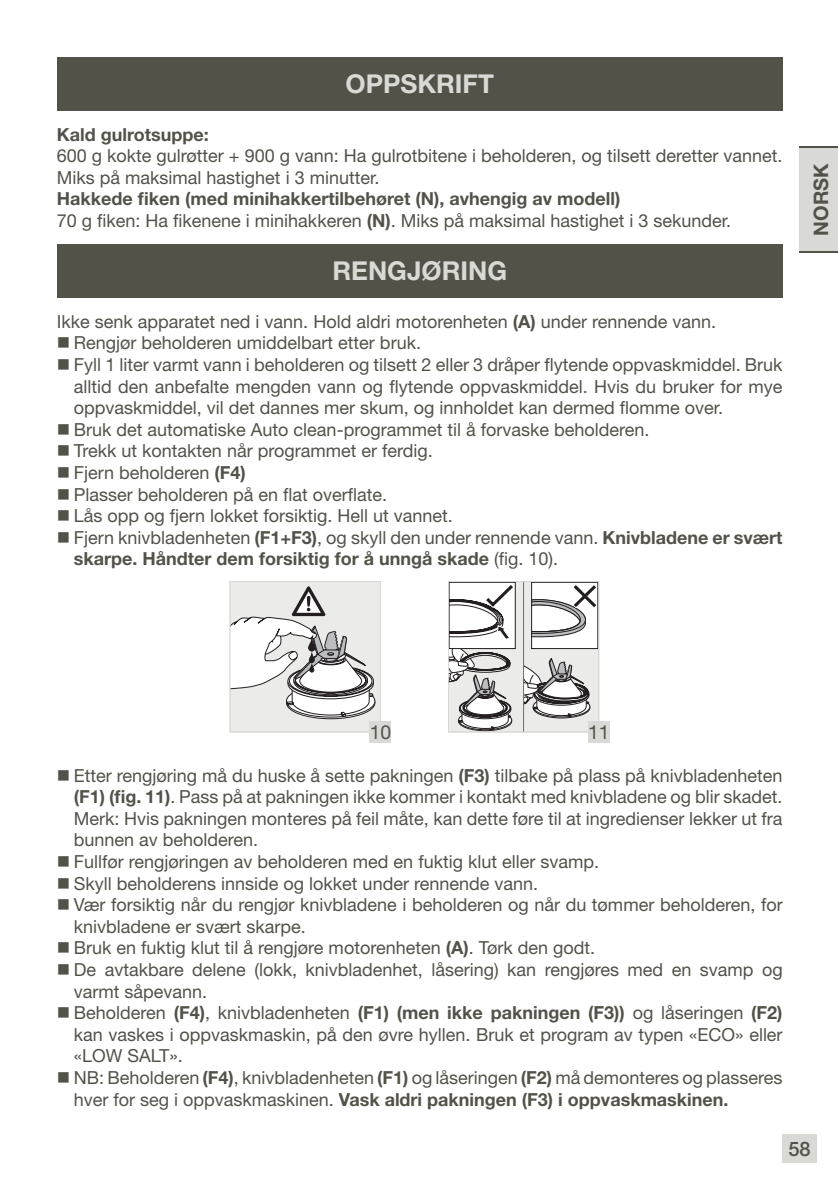
<style>
.page{position:relative;width:838px;height:1191px;background:#fff}
.page>*{position:absolute;margin:0;border:0;box-sizing:border-box;transform-origin:0 0}
.t1{font:700 26px "Helvetica Neue LT Std";color:#d9d9d5}
.t2{font:700 20px "Helvetica Neue LT Std";color:#535249}
.t3{font:500 20px "Helvetica Neue LT Std";color:#535249}
.t4{font:19.2px "Helvetica Neue LT Std";color:#535249}
.t5{font:18px/21.6px "Helvetica Neue LT Std";color:#535249}
.t6{font:700 18px "Helvetica Neue LT Std";color:#535249}
.s1{font-weight:700}
</style>
<div class="page">
<div style="left:783px;top:1134px;width:34px;height:28px;background:#d9d9d5"></div>
<div style="left:800px;top:146px;width:38px;height:107px;background:#d9d9d5"></div>
<hr style="left:800px;top:251px;width:38px;height:2px;background:#535249">
<hr style="left:800px;top:146px;width:38px;height:1px;background:#535249">
<div style="left:57px;top:57px;width:726px;height:54px;background:#535249"></div>
<div style="left:57px;top:244px;width:726px;height:54px;background:#535249"></div>
<div style="left:230px;top:581px;width:150px;height:151px;background:#ebebea"></div>
<svg style="left:232px;top:586px;width:142px;height:134px"></svg>
<div style="left:230px;top:581px;width:151px;height:151px;border:1px solid #d9d9d5"></div>
<div style="left:369px;top:721px;width:22px;height:22px;background:#d9d9d5"></div>
<div style="left:448px;top:581px;width:151px;height:151px;background:#ebebea"></div>
<div style="left:533px;top:697px;width:57px;height:21px;border:1px solid #231f20;border-radius:50%"></div>
<div style="left:533px;top:696px;width:57px;height:21px;border:1px solid #231f20;border-radius:50%"></div>
<svg style="left:524px;top:658px;width:65px;height:61px"></svg>
<hr style="left:523px;top:581px;width:1px;height:151px;background:#6c6d70">
<div style="left:532px;top:582px;width:66px;height:66px;background:#fff"></div>
<div style="left:531px;top:582px;width:67px;height:67px;border:1px solid #231f20"></div>
<div style="left:448px;top:581px;width:151px;height:151px;border:1px solid #d9d9d5"></div>
<div style="left:588px;top:721px;width:22px;height:22px;background:#d9d9d5"></div>
<svg style="left:532px;top:581px;width:68px;height:56px"></svg>
<svg style="left:448px;top:581px;width:69px;height:149px"></svg>
<h1 class="t1" style="left:346px;top:68px;width:150px">OPPSKRIFT</h1>
<p class="t6" style="left:57px;top:123px;width:153px">Kald gulrotsuppe:</p>
<p class="t5" style="left:57px;top:145px;width:727px">600 g kokte gulrøtter + 900 g vann: Ha gulrotbitene i beholderen, og tilsett deretter vannet.<br>Miks på maksimal hastighet i 3 minutter.</p>
<p class="t5" style="left:57px;top:188px;width:676px"><span class="s1">Hakkede fiken (med minihakkertilbehøret (N), avhengig av modell)<br></span>70 g fiken: Ha fikenene i minihakkeren <span class="s1">(N)</span>. Miks på maksimal hastighet i 3 sekunder.</p>
<h1 class="t1" style="left:332px;top:255px;width:176px">RENGJØRING</h1>
<p class="t5" style="left:74px;top:310px;width:710px;text-indent:-17px">Ikke senk apparatet ned i vann. Hold aldri motorenheten <span class="s1">(A)</span> under rennende vann.<br>Rengjør beholderen umiddelbart etter bruk.<br>Fyll 1 liter varmt vann i beholderen og tilsett 2 eller 3 dråper flytende oppvaskmiddel. Bruk alltid den anbefalte mengden vann og flytende oppvaskmiddel. Hvis du bruker for mye oppvaskmiddel, vil det dannes mer skum, og innholdet kan dermed flomme over.<br>Bruk det automatiske Auto clean-programmet til å forvaske beholderen.<br>Trekk ut kontakten når programmet er ferdig.<br>Fjern beholderen <span class="s1">(F4)<br></span>Plasser beholderen på en flat overflate.<br>Lås opp og fjern lokket forsiktig. Hell ut vannet.<br>Fjern knivbladenheten <span class="s1">(F1+F3)</span>, og skyll den under rennende vann. <span class="s1">Knivbladene er svært skarpe. Håndter dem forsiktig for å unngå skade</span> (fig. 10).</p>
<p class="t2" style="left:809px;top:236px;width:74px;rotate:-90deg">NORSK</p>
<p class="t4" style="left:370px;top:720px;width:23px">10</p>
<p class="t4" style="left:588px;top:720px;width:23px">11</p>
<p class="t5" style="left:74px;top:764px;width:710px">Etter rengjøring må du huske å sette pakningen <span class="s1">(F3)</span> tilbake på plass på knivbladenheten <span class="s1">(F1) (fig. 11)</span>. Pass på at pakningen ikke kommer i kontakt med knivbladene og blir skadet.<br>Merk: Hvis pakningen monteres på feil måte, kan dette føre til at ingredienser lekker ut fra bunnen av beholderen.<br>Fullfør rengjøringen av beholderen med en fuktig klut eller svamp.<br>Skyll beholderens innside og lokket under rennende vann.<br>Vær forsiktig når du rengjør knivbladene i beholderen og når du tømmer beholderen, for knivbladene er svært skarpe.<br>Bruk en fuktig klut til å rengjøre motorenheten <span class="s1">(A)</span>. Tørk den godt.<br>De avtakbare delene (lokk, knivbladenhet, låsering) kan rengjøres med en svamp og varmt såpevann.<br>Beholderen <span class="s1">(F4)</span>, knivbladenheten <span class="s1">(F1) (men ikke pakningen (F3))</span> og låseringen <span class="s1">(F2) </span>kan vaskes i oppvaskmaskin, på den øvre hyllen. Bruk et program av typen «ECO» eller «LOW SALT».<br>NB: Beholderen <span class="s1">(F4)</span>, knivbladenheten <span class="s1">(F1)</span> og låseringen <span class="s1">(F2)</span> må demonteres og plasseres hver for seg i oppvaskmaskinen. <span class="s1">Vask aldri pakningen (F3) i oppvaskmaskinen.</span></p>
<p class="t3" style="left:788px;top:1136px;width:24px">58</p>
</div>
